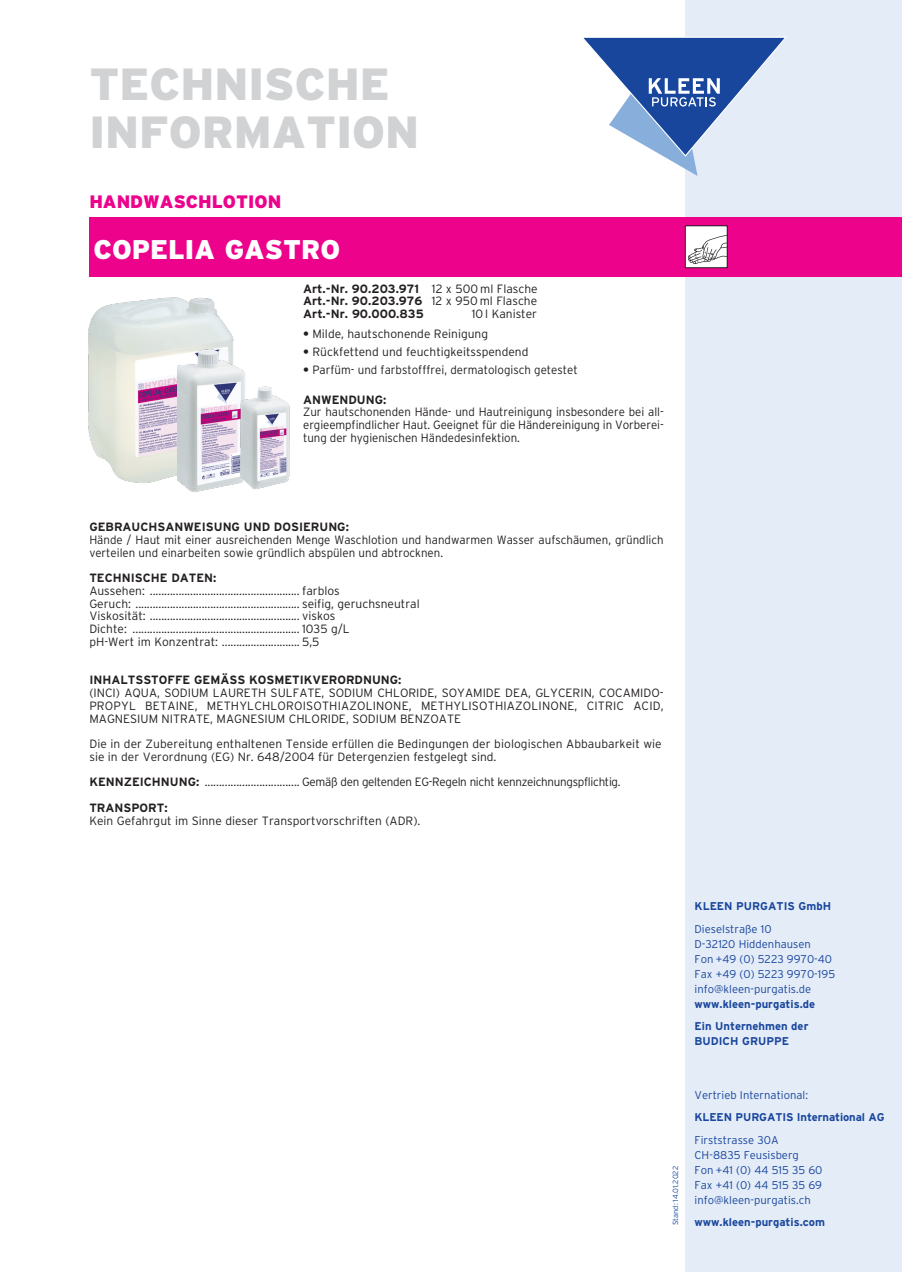
<style>
.page{position:relative;width:902px;height:1272px;background:#fff}
.page>*{position:absolute;margin:0;border:0;box-sizing:border-box;transform-origin:0 0}
.t1{font:900 45px/48px "Interstate";color:#d1d2d4}
.t2{font:900 27px "Interstate";color:#fff}
.t3{font:900 18px "Interstate";color:#ed028c}
.t4{font:300 12px/12.8px "Interstate";color:#231f20}
.t5{font:300 12px/12.8px "Interstate";color:#231f20;text-align:justify;scale:.96 1}
.t6{font:700 12px/12.8px "Interstate";color:#231f20;text-align:justify}
.t7{font:300 12px/25.5px "Interstate";letter-spacing:-.025em;color:#231f20}
.t8{font:300 11.25px/15px "Interstate";color:#18469d}
.t9{font:700 11.25px/22.5px "Interstate";color:#18469d}
.t10{font:300 7.5px "Interstate";color:#18469d}
.s1{font-weight:300}
.s2{font-weight:700}
</style>
<div class="page">
<div style="left:685px;top:0;width:216px;height:1271px;background:#e4ecf7"></div>
<svg style="left:583px;top:37px;width:204px;height:139px"></svg>
<div style="left:89px;top:217px;width:812px;height:59px;background:#ed028c"></div>
<img style="left:687px;top:227px;width:38px;height:39px">
<div style="left:685px;top:225px;width:42px;height:43px;border:1px solid #231f20"></div>
<img style="left:88px;top:276px;width:159px;height:207px">
<img style="left:178px;top:343px;width:69px;height:150px">
<img style="left:237px;top:384px;width:53px;height:107px">
<h1 class="t1" style="left:89px;top:60px;width:331px">TECHNISCHE<br>INFORMATION</h1>
<h3 class="t3" style="left:89px;top:191px;width:193px">HANDWASCHLOTION</h3>
<h2 class="t2" style="left:94px;top:234px;width:248px">COPELIA GASTRO</h2>
<p class="t6" style="left:303px;top:282px;width:236px">Art.-Nr. 90.203.971 <span class="s1">12 x 500 ml Flasche </span>Art.-Nr. 90.203.976 <span class="s1">12 x 950 ml Flasche </span>Art.-Nr. 90.000.835</p>
<p class="t4" style="left:472px;top:307px;width:67px">10 l Kanister</p>
<p class="t4" style="left:303px;top:327px;width:186px"><span class="s2">•</span> Milde, hautschonende Reinigung</p>
<p class="t4" style="left:303px;top:345px;width:227px"><span class="s2">•</span> Rückfettend und feuchtigkeitsspendend</p>
<p class="t5" style="left:303px;top:363px;width:287px"><span class="s2">•</span> Parfüm- und farbstofffrei, dermatologisch getestet</p>
<p class="t6" style="left:303px;top:393px;width:85px">ANWENDUNG:</p>
<p class="t5" style="left:303px;top:405px;width:377px">Zur hautschonenden Hände- und Hautreinigung insbesondere bei all&shy;ergieempfindlicher Haut. Geeignet für die Händereinigung in Vorberei&shy;tung der hygienischen Händedesinfektion.</p>
<p class="t6" style="left:89px;top:520px;width:261px">GEBRAUCHSANWEISUNG UND DOSIERUNG:</p>
<p class="t5" style="left:89px;top:533px;width:599px">Hände / Haut mit einer ausreichenden Menge Waschlotion und handwarmen Wasser aufschäumen, gründlich verteilen und einarbeiten sowie gründlich abspülen und abtrocknen.</p>
<p class="t6" style="left:89px;top:571px;width:129px">TECHNISCHE DATEN:</p>
<p class="t4" style="left:89px;top:584px;width:332px">Aussehen: .................................................... farblos<br>Geruch: ......................................................... seifig, geruchsneutral Viskosität: .................................................... viskos<br>Dichte: .......................................................... 1035 g/L<br>pH-Wert im Konzentrat: ........................... 5,5</p>
<p class="t6" style="left:89px;top:673px;width:313px">INHALTSSTOFFE GEMÄSS KOSMETIKVERORDNUNG:</p>
<p class="t4" style="left:89px;top:686px;width:576px;text-align:justify">(INCI) AQUA, SODIUM LAURETH SULFATE, SODIUM CHLORIDE, SOYAMIDE DEA, GLYCERIN, COCAMIDO-PROPYL BETAINE, METHYLCHLOROISOTHIAZOLINONE, METHYLISOTHIAZOLINONE, CITRIC ACID, MAGNESIUM NITRATE, MAGNESIUM CHLORIDE, SODIUM BENZOATE</p>
<p class="t4" style="left:89px;top:737px;width:574px">Die in der Zubereitung enthaltenen Tenside erfüllen die Bedingungen der biologischen Abbaubarkeit wie sie in der Verordnung (EG) Nr. 648/2004 für Detergenzien festgelegt sind.</p>
<p class="t7" style="left:89px;top:769px;width:532px"><span class="s2">KENNZEICHNUNG:</span> ................................. Gemäß den geltenden EG-Regeln nicht kennzeichnungspflichtig.<br><span class="s2">TRANSPORT:</span></p>
<p class="t4" style="left:89px;top:813px;width:332px">Kein Gefahrgut im Sinne dieser Transportvorschriften (ADR).</p>
<p class="t9" style="left:694px;top:894px;width:138px">KLEEN PURGATIS GmbH</p>
<p class="t8" style="left:694px;top:921px;width:142px">Dieselstraße 10<br>D-32120 Hiddenhausen<br>Fon +49 (0) 5223 9970-40<br>Fax +49 (0) 5223 9970-195 info@kleen-purgatis.de</p>
<p class="t9" style="left:694px;top:992px;width:122px">www.kleen-purgatis.de<br>Ein Unternehmen der</p>
<p class="t9" style="left:694px;top:1029px;width:96px">BUDICH GRUPPE</p>
<p class="t10" style="left:671px;top:1225px;width:61px;rotate:-90deg">Stand: 14.01.2022</p>
<p class="t8" style="left:694px;top:1087px;width:115px">Vertrieb International:</p>
<p class="t9" style="left:694px;top:1105px;width:191px">KLEEN PURGATIS International AG</p>
<p class="t8" style="left:694px;top:1132px;width:129px">Firststrasse 30A<br>CH-8835 Feusisberg<br>Fon +41 (0) 44 515 35 60<br>Fax +41 (0) 44 515 35 69 info@kleen-purgatis.ch</p>
<p class="t9" style="left:694px;top:1210px;width:132px">www.kleen-purgatis.com</p>
</div>
